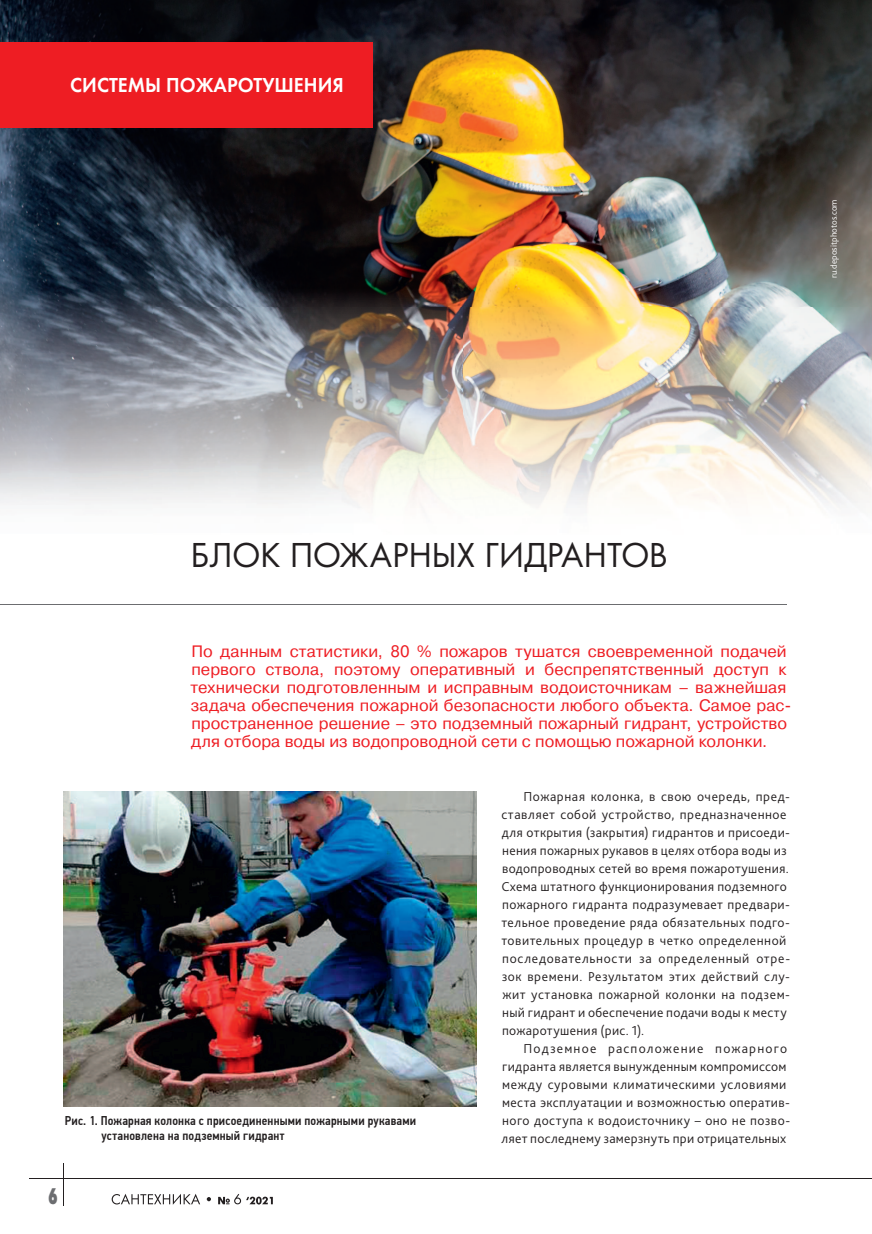
<style>
.page{position:relative;width:872px;height:1234px;background:#fff}
.page>*{position:absolute;margin:0;border:0;box-sizing:border-box;transform-origin:0 0}
.t1{font:36px "Futura";letter-spacing:-.005em;color:#231f20}
.t2{font:22.5px "Futura Futuris XC";color:#6c6d70;scale:.6 1}
.t3{font:21px "Futura Demi";color:#fff;scale:.95 1}
.t4{font:16.5px/18px "Pragmatica";color:#ee1d23}
.t5{font:300 13.5px/18px "Bliss Pro";letter-spacing:.03em;color:#231f20}
.t6{font:500 12.75px/15px "PF Din Text Cond Pro";letter-spacing:.01em;color:#231f20}
.t7{font:300 9px "Bliss Pro";color:#fff}
</style>
<div class="page">
<hr style="left:29px;top:1177px;width:842px;height:1px;background:#231f20">
<hr style="left:63px;top:1162px;width:1px;height:43px;background:#231f20">
<svg style="left:112px;top:1194px;width:88px;height:10px"></svg>
<svg style="left:207px;top:1197px;width:4px;height:3px"></svg>
<svg style="left:218px;top:1194px;width:55px;height:10px"></svg>
<img style="left:0;top:0;width:872px;height:508px">
<div style="left:0;top:43px;width:373px;height:85px;background:#ee1d23"></div>
<hr style="left:0;top:604px;width:787px;height:1px;background:#6c6d70">
<img style="left:63px;top:791px;width:413px;height:315px">
<h3 class="t3" style="left:70px;top:72px;width:289px">СИСТЕМЫ ПОЖАРОТУШЕНИЯ</h3>
<p class="t7" style="left:828px;top:278px;width:80px;rotate:-90deg">ru.depositphotos.com</p>
<h1 class="t1" style="left:190px;top:533px;width:479px">БЛОК ПОЖАРНЫХ ГИДРАНТОВ</h1>
<p class="t4" style="left:191px;top:642px;width:602px">По данным статистики, 80 % пожаров тушатся своевременной подачей первого ствола, поэтому оперативный и беспрепятственный доступ к технически подготовленным и исправным водоисточникам – важнейшая задача обеспечения пожарной безопасности любого объекта. Самое рас&shy;пространенное решение – это подземный пожарный гидрант, устройство для отбора воды из водопроводной сети с помощью пожарной колонки.</p>
<p class="t6" style="left:102px;top:1113px;width:316px;text-indent:-37px">Рис. 1. Пожарная колонка с присоединенными пожарными рукавами установлена на подземный гидрант</p>
<h2 class="t2" style="left:48px;top:1183px;width:17px">6</h2>
<p class="t5" style="left:501px;top:786px;width:290px;text-indent:22px">Пожарная колонка, в свою очередь, пред&shy;ставляет собой устройство, предназначенное для открытия (закрытия) гидрантов и присоеди&shy;нения пожарных рукавов в целях отбора воды из водопроводных сетей во время пожаротушения.<br>Схема штатного функционирования подземного пожарного гидранта подразумевает предвари&shy;тельное проведение ряда обязательных подго&shy;товительных процедур в четко определенной последовательности за определенный отре&shy;зок времени. Результатом этих действий слу&shy;жит установка пожарной колонки на подзем&shy;ный гидрант и обеспечение подачи воды к месту пожаротушения (рис. 1).</p>
<p class="t5" style="left:501px;top:1038px;width:290px;text-indent:22px">Подземное расположение пожарного гидранта является вынужденным компромиссом между суровыми климатическими условиями места эксплуатации и возможностью оператив&shy;ного доступа к водоисточнику – оно не позво&shy;ляет последнему замерзнуть при отрицательных</p>
</div>
